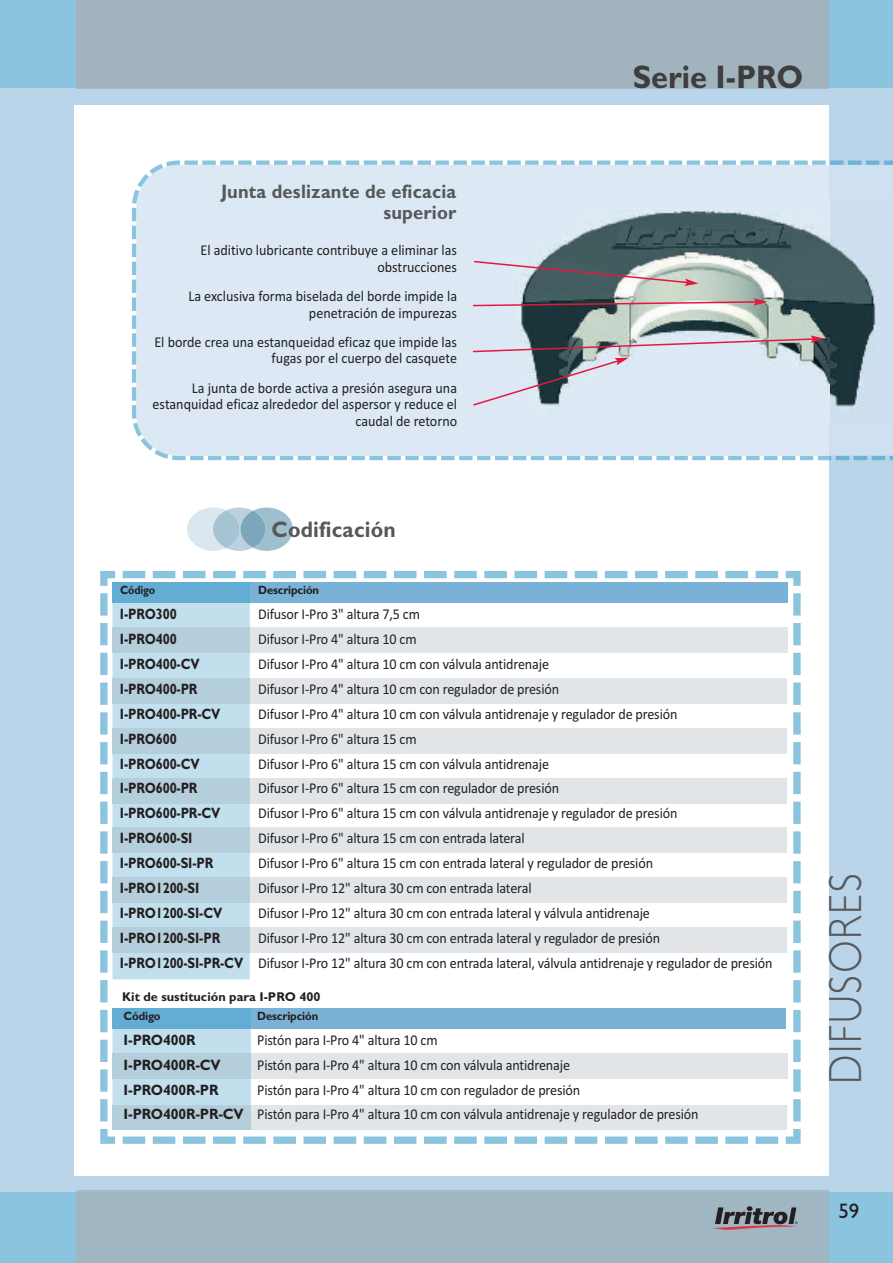
<style>
.page{position:relative;width:893px;height:1263px;background:#bad4ea}
.page>*{position:absolute;margin:0;border:0;box-sizing:border-box;transform-origin:0 0}
.t1{font:300 46.65px "Gill Sans";letter-spacing:.05em;color:#57585a;scale:.85 1}
.t2{font:700 32.7px "Gill Sans";color:#3e3e3f;scale:.94 1}
.t3{font:700 22.5px "Gill Sans";letter-spacing:.01em;color:#57585a;scale:.94 1}
.t4{font:21px "Gill Sans";color:#231f20}
.t5{font:700 19.5px/21px "Gill Sans";letter-spacing:.01em;color:#57585a;text-align:right;scale:.94 1}
.t6{font:15px/24.9px "Calibri";letter-spacing:-.01em;color:#231f20;text-align:right;scale:.94 1}
.t7{font:700 15px/24.9px "Gill Sans";letter-spacing:-.01em;color:#231f20;scale:.85 1}
.t8{font:700 15px/24.9px "Gill Sans";letter-spacing:-.01em;color:#231f20;scale:.94 1}
.t9{font:700 12.75px "Gill Sans";color:#231f20}
.t10{font:700 12px "Gill Sans";letter-spacing:-.01em;color:#231f20;scale:.94 1}
.t11{font:700 12px "Gill Sans";letter-spacing:-.01em;color:#231f20;scale:.89 1}
</style>
<div class="page">
<div style="left:0;top:0;width:893px;height:88px;background:#8bc4de"></div>
<div style="left:0;top:1192px;width:893px;height:71px;background:#8bc4de"></div>
<hr style="left:77px;top:1191px;width:752px;height:1px;background:#adbbc6">
<div style="left:77px;top:1192px;width:752px;height:71px;background:#a0b6c2"></div>
<hr style="left:77px;top:88px;width:752px;height:1px;background:#abb8c1">
<div style="left:77px;top:0;width:752px;height:88px;background:#a1b3bd"></div>
<svg style="left:712px;top:1206px;width:86px;height:24px"></svg>
<div style="left:75px;top:105px;width:754px;height:1071px;background:#fff"></div>
<svg style="left:100px;top:571px;width:701px;height:573px"></svg>
<div style="left:132px;top:160px;width:341px;height:300px;background:#dce9f4"></div>
<div style="left:113px;top:582px;width:675px;height:21px;background:#7ab1d7"></div>
<div style="left:113px;top:603px;width:137px;height:376px;background:#c2dfed"></div>
<div style="left:113px;top:582px;width:137px;height:21px;background:#63acd4"></div>
<div style="left:250px;top:628px;width:538px;height:25px;background:#e1e5e8"></div>
<div style="left:113px;top:628px;width:137px;height:25px;background:#b5cedb"></div>
<div style="left:250px;top:678px;width:537px;height:25px;background:#e1e5e8"></div>
<div style="left:113px;top:678px;width:137px;height:25px;background:#b5cedb"></div>
<div style="left:250px;top:729px;width:537px;height:25px;background:#e1e5e8"></div>
<div style="left:113px;top:729px;width:137px;height:25px;background:#b5cedb"></div>
<div style="left:250px;top:778px;width:537px;height:25px;background:#e1e5e8"></div>
<div style="left:113px;top:778px;width:137px;height:25px;background:#b5cedb"></div>
<div style="left:250px;top:827px;width:537px;height:26px;background:#e1e5e8"></div>
<div style="left:113px;top:827px;width:137px;height:26px;background:#b5cedb"></div>
<div style="left:250px;top:878px;width:537px;height:25px;background:#e1e5e8"></div>
<div style="left:113px;top:878px;width:137px;height:25px;background:#b5cedb"></div>
<div style="left:250px;top:928px;width:537px;height:25px;background:#e1e5e8"></div>
<div style="left:113px;top:928px;width:137px;height:25px;background:#b5cedb"></div>
<div style="left:113px;top:1008px;width:673px;height:20px;background:#7ab1d7"></div>
<div style="left:113px;top:1008px;width:138px;height:20px;background:#63acd4"></div>
<svg style="left:113px;top:1028px;width:674px;height:102px"></svg>
<div style="left:113px;top:1105px;width:138px;height:24px;background:#b5cedb"></div>
<svg style="left:187px;top:507px;width:106px;height:44px;background:#b9d0dc"></svg>
<svg style="left:473px;top:160px;width:420px;height:300px;background:#b1bfc7"></svg>
<h2 class="t2" style="left:633px;top:65px;width:183px">Serie I-PRO</h2>
<h3 class="t5" style="left:221px;top:182px;width:252px">Junta deslizante de eficacia superior</h3>
<p class="t6" style="left:200px;top:242px;width:275px;line-height:16.5px">El aditivo lubricante contribuye a eliminar las obstrucciones</p>
<p class="t6" style="left:188px;top:288px;width:287px;line-height:16.5px">La exclusiva forma biselada del borde impide la penetración de impurezas</p>
<p class="t6" style="left:154px;top:333px;width:324px;line-height:16.5px">El borde crea una estanqueidad eficaz que impide las fugas por el cuerpo del casquete</p>
<p class="t6" style="left:153px;top:379px;width:325px;line-height:16.5px">La junta de borde activa a presión asegura una estanquidad eficaz alrededor del aspersor y reduce el caudal de retorno</p>
<h3 class="t3" style="left:271px;top:521px;width:134px">Codificación</h3>
<p class="t11" style="left:120px;top:586px;width:41px">Código</p>
<p class="t7" style="left:120px;top:603px;width:146px">I-PRO300<br>I-PRO400<br>I-PRO400-CV<br>I-PRO400-PR<br>I-PRO400-PR-CV<br>I-PRO600<br>I-PRO600-CV<br>I-PRO600-PR<br>I-PRO600-PR-CV<br>I-PRO600-SI<br>I-PRO600-SI-PR<br>I-PRO1200-SI<br>I-PRO1200-SI-CV<br>I-PRO1200-SI-PR<br>I-PRO1200-SI-PR-CV</p>
<p class="t10" style="left:258px;top:586px;width:66px">Descripción</p>
<p class="t6" style="left:258px;top:601px;width:549px;text-align:left">Difusor I-Pro 3" altura 7,5 cm<br>Difusor I-Pro 4" altura 10 cm<br>Difusor I-Pro 4" altura 10 cm con válvula antidrenaje<br>Difusor I-Pro 4" altura 10 cm con regulador de presión<br>Difusor I-Pro 4" altura 10 cm con válvula antidrenaje y regulador de presión<br>Difusor I-Pro 6" altura 15 cm<br>Difusor I-Pro 6" altura 15 cm con válvula antidrenaje<br>Difusor I-Pro 6" altura 15 cm con regulador de presión<br>Difusor I-Pro 6" altura 15 cm con válvula antidrenaje y regulador de presión<br>Difusor I-Pro 6" altura 15 cm con entrada lateral<br>Difusor I-Pro 6" altura 15 cm con entrada lateral y regulador de presión<br>Difusor I-Pro 12" altura 30 cm con entrada lateral<br>Difusor I-Pro 12" altura 30 cm con entrada lateral y válvula antidrenaje<br>Difusor I-Pro 12" altura 30 cm con entrada lateral y regulador de presión<br>Difusor I-Pro 12" altura 30 cm con entrada lateral, válvula antidrenaje y regulador de presión</p>
<p class="t9" style="left:122px;top:992px;width:200px">Kit de sustitución para I-PRO 400</p>
<p class="t10" style="left:124px;top:1011px;width:41px">Código</p>
<p class="t8" style="left:124px;top:1028px;width:129px">I-PRO400R<br>I-PRO400R-CV<br>I-PRO400R-PR<br>I-PRO400R-PR-CV</p>
<p class="t10" style="left:257px;top:1011px;width:66px">Descripción</p>
<p class="t6" style="left:257px;top:1027px;width:471px;text-align:left">Pistón para I-Pro 4" altura 10 cm<br>Pistón para I-Pro 4" altura 10 cm con válvula antidrenaje<br>Pistón para I-Pro 4" altura 10 cm con regulador de presión<br>Pistón para I-Pro 4" altura 10 cm con válvula antidrenaje y regulador de presión</p>
<h1 class="t1" style="left:828px;top:1084px;width:249px;rotate:-90deg">DIFUSORES</h1>
<h3 class="t4" style="left:838px;top:1198px;width:22px">59</h3>
</div>
